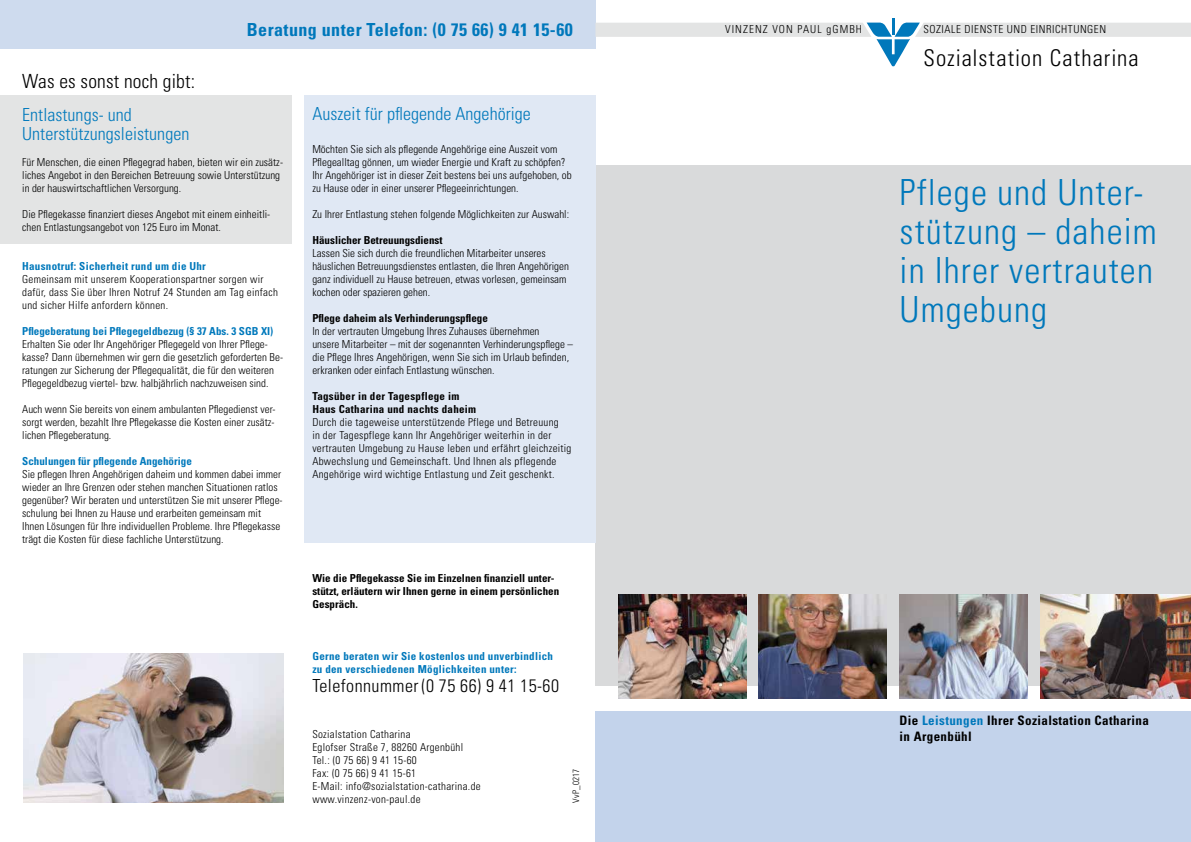
<style>
.page{position:relative;width:1191px;height:842px;background:#fff}
.page>*{position:absolute;margin:0;border:0;box-sizing:border-box;transform-origin:0 0}
.t1{font:300 condensed 36px/39px "Univers LT Std";letter-spacing:.03em;color:#0078bb}
.t2{font:300 condensed 23px "Univers LT Std";letter-spacing:.045em;color:#000}
.t3{font:300 condensed 19.5px "Univers LT Std";letter-spacing:.01em;color:#000}
.t4{font:300 condensed 18px/19.5px "Univers LT Std";letter-spacing:.005em;color:#0079bc}
.t5{font:700 condensed 18px "Univers LT Std";letter-spacing:.025em;color:#0078bb}
.t6{font:300 condensed 18px "Univers LT Std";letter-spacing:.005em;color:#0078bb}
.t7{font:300 condensed 18px "Univers LT Std";letter-spacing:.025em;color:#000}
.t8{font:700 condensed 13px/15.6px "Univers LT Std";letter-spacing:.03em;color:#000}
.t9{font:300 condensed 11px/13px "Univers LT Std";letter-spacing:.005em;color:#000}
.t10{font:300 condensed 11px/13px "Univers LT Std";letter-spacing:.025em;color:#000}
.t11{font:700 condensed 11px/13px "Univers LT Std";letter-spacing:.005em;color:#000}
.t12{font:700 condensed 11px/13px "Univers LT Std";letter-spacing:.025em;color:#0078bb}
.t13{font:700 condensed 11px "Univers LT Std";letter-spacing:.005em;color:#0079bc}
.t14{font:700 condensed 11px/13px "Univers LT Std";letter-spacing:.025em;color:#000}
.t15{font:300 condensed 11px "Univers LT Std";letter-spacing:.05em;color:#000}
.t16{font:300 condensed 11px "Univers LT Std";letter-spacing:.1em;color:#000}
.t17{font:300 condensed 9px "Univers LT Std";letter-spacing:.025em;color:#000}
.s1{color:#0078bb}
</style>
<div class="page">
<div style="left:0;top:0;width:595px;height:49px;background:#cedbee"></div>
<img style="left:23px;top:653px;width:261px;height:150px">
<div style="left:595px;top:166px;width:596px;height:520px;background:#d9dadb"></div>
<div style="left:595px;top:712px;width:596px;height:130px;background:#c3d3eb"></div>
<img style="left:759px;top:595px;width:128px;height:104px">
<img style="left:1040px;top:595px;width:151px;height:104px">
<img style="left:618px;top:595px;width:128px;height:104px">
<img style="left:899px;top:595px;width:128px;height:104px">
<svg style="left:595px;top:18px;width:596px;height:48px"></svg>
<div style="left:0;top:96px;width:291px;height:148px;background:#e3e4e4"></div>
<div style="left:304px;top:96px;width:292px;height:447px;background:#e0e8f4"></div>
<h3 class="t5" style="left:247px;top:18px;width:327px">Beratung unter Telefon: (0 75 66) 9 41 15-60</h3>
<h3 class="t3" style="left:22px;top:70px;width:174px">Was es sonst noch gibt:</h3>
<h3 class="t4" style="left:22px;top:105px;width:169px">Entlastungs- und<br>Unterstützungsleistungen</h3>
<p class="t9" style="left:22px;top:156px;width:262px">Für Menschen, die einen Pflegegrad haben, bieten wir ein zusätz&shy;liches Angebot in den Bereichen Betreuung sowie Unterstützung in der hauswirtschaftlichen Versorgung.</p>
<p class="t9" style="left:22px;top:208px;width:250px">Die Pflegekasse finanziert dieses Angebot mit einem einheitli&shy;chen Entlastungsangebot von 125 Euro im Monat.</p>
<p class="t12" style="left:22px;top:260px;width:185px">Hausnotruf: Sicherheit rund um die Uhr</p>
<p class="t10" style="left:22px;top:273px;width:257px">Gemeinsam mit unserem Kooperationspartner sorgen wir dafür, dass Sie über Ihren Notruf 24 Stunden am Tag einfach und sicher Hilfe anfordern können.</p>
<p class="t13" style="left:22px;top:324px;width:253px">Pflegeberatung bei Pflegegeldbezug (§ 37 Abs. 3 SGB XI)</p>
<p class="t9" style="left:22px;top:338px;width:262px">Erhalten Sie oder Ihr Angehöriger Pflegegeld von Ihrer Pflege&shy;kasse? Dann übernehmen wir gern die gesetzlich geforderten Be&shy;ratungen zur Sicherung der Pflegequalität, die für den weiteren Pflegegeldbezug viertel- bzw. halbjährlich nachzuweisen sind.</p>
<p class="t9" style="left:22px;top:403px;width:255px;text-align:justify">Auch wenn Sie bereits von einem ambulanten Pflegedienst ver&shy;sorgt werden, bezahlt Ihre Pflegekasse die Kosten einer zusätz&shy;lichen Pflegeberatung.</p>
<p class="t13" style="left:22px;top:454px;width:171px">Schulungen für pflegende Angehörige</p>
<p class="t9" style="left:22px;top:468px;width:262px">Sie pflegen Ihren Angehörigen daheim und kommen dabei immer wieder an Ihre Grenzen oder stehen manchen Situationen ratlos gegenüber? Wir beraten und unterstützen Sie mit unserer Pflege&shy;schulung bei Ihnen zu Hause und erarbeiten gemeinsam mit Ihnen Lösungen für Ihre individuellen Probleme. Ihre Pflegekasse trägt die Kosten für diese fachliche Unterstützung.</p>
<h3 class="t6" style="left:312px;top:103px;width:220px">Auszeit für pflegende Angehörige</h3>
<p class="t9" style="left:312px;top:142px;width:261px">Möchten Sie sich als pflegende Angehörige eine Auszeit vom Pflegealltag gönnen, um wieder Energie und Kraft zu schöpfen?<br>Ihr Angehöriger ist in dieser Zeit bestens bei uns aufgehoben, ob zu Hause oder in einer unserer Pflegeeinrichtungen.</p>
<p class="t9" style="left:312px;top:207px;width:258px">Zu Ihrer Entlastung stehen folgende Möglichkeiten zur Auswahl:</p>
<p class="t11" style="left:312px;top:233px;width:132px">Häuslicher Betreuungsdienst</p>
<p class="t9" style="left:312px;top:246px;width:258px">Lassen Sie sich durch die freundlichen Mitarbeiter unseres häuslichen Betreuungsdienstes entlasten, die Ihren Angehörigen ganz individuell zu Hause betreuen, etwas vorlesen, gemeinsam kochen oder spazieren gehen.</p>
<p class="t11" style="left:312px;top:311px;width:177px">Pflege daheim als Verhinderungspflege</p>
<p class="t9" style="left:312px;top:324px;width:262px">In der vertrauten Umgebung Ihres Zuhauses übernehmen<br>unsere Mitarbeiter – mit der sogenannten Verhinderungspflege – die Pflege Ihres Angehörigen, wenn Sie sich im Urlaub befinden, erkranken oder einfach Entlastung wünschen.</p>
<p class="t14" style="left:312px;top:389px;width:165px">Tagsüber in der Tagespflege im<br>Haus Catharina und nachts daheim</p>
<p class="t10" style="left:312px;top:415px;width:261px">Durch die tageweise unterstützende Pflege und Betreuung<br>in der Tagespflege kann Ihr Angehöriger weiterhin in der vertrauten Umgebung zu Hause leben und erfährt gleichzeitig Abwechslung und Gemeinschaft. Und Ihnen als pflegende Angehörige wird wichtige Entlastung und Zeit geschenkt.</p>
<p class="t11" style="left:312px;top:571px;width:248px">Wie die Pflegekasse Sie im Einzelnen finanziell unter&shy;stützt, erläutern wir Ihnen gerne in einem persönlichen<br>Gespräch.</p>
<p class="t12" style="left:312px;top:649px;width:242px">Gerne beraten wir Sie kostenlos und unverbindlich zu den verschiedenen Möglichkeiten unter:</p>
<h3 class="t7" style="left:312px;top:675px;width:248px">Telefonnummer (0 75 66) 9 41 15-60</h3>
<p class="t10" style="left:312px;top:727px;width:170px">Sozialstation Catharina<br>Eglofser Straße 7, 88260 Argenbühl<br>Tel.: (0 75 66) 9 41 15-60<br>Fax: (0 75 66) 9 41 15-61<br>E-Mail: info@sozialstation-catharina.de www.vinzenz-von-paul.de</p>
<p class="t17" style="left:571px;top:803px;width:36px;rotate:-90deg">VvP_0217</p>
<p class="t16" style="left:725px;top:23px;width:138px">VINZENZ VON PAUL gGMBH</p>
<p class="t15" style="left:923px;top:23px;width:184px">SOZIALE DIENSTE UND EINRICHTUNGEN</p>
<h2 class="t2" style="left:923px;top:45px;width:217px">Sozialstation Catharina</h2>
<h1 class="t1" style="left:899px;top:173px;width:259px">Pflege und Unter&shy;stützung – daheim in Ihrer vertrauten<br>Umgebung</h1>
<p class="t8" style="left:899px;top:712px;width:251px">Die <span class="s1">Leistungen</span> Ihrer Sozialstation Catharina in Argenbühl</p>
</div>
